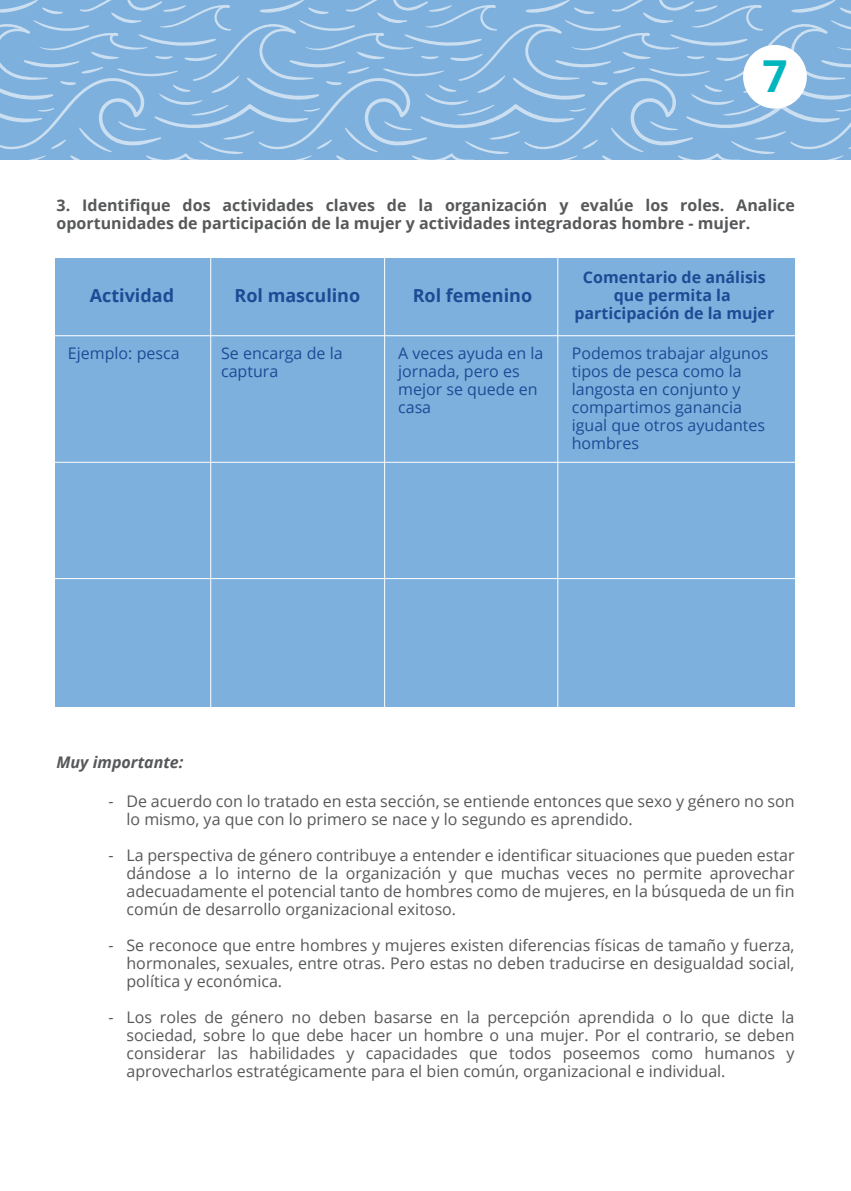
<style>
.page{position:relative;width:851px;height:1191px;background:#fff}
.page>*{position:absolute;margin:0;border:0;box-sizing:border-box;transform-origin:0 0}
.t1{font:700 44px "Open Sans";color:#00b6be}
.t2{font:700 18px "Open Sans";color:#1f4a95}
.t3{font:16px/18px "Open Sans";color:#57585a;text-align:justify}
.t4{font:16px/18px "Open Sans";color:#1f4a95}
.t5{font:700 16px/18px "Open Sans";color:#57585a}
.t6{font:700 16px/18px "Open Sans";color:#1f4a95;text-align:center}
.t7{font:italic 700 16px "Open Sans";color:#57585a}
</style>
<div class="page">
<svg style="left:0;top:0;width:850px;height:159px;background:#86b5df"></svg>
<div style="left:743px;top:45px;width:63px;height:64px;background:#fff;border-radius:50%"></div>
<div style="left:55px;top:259px;width:739px;height:448px;background:#7db0dd"></div>
<hr style="left:210px;top:255px;width:1px;height:454px;background:#fff">
<hr style="left:557px;top:255px;width:1px;height:454px;background:#fff">
<hr style="left:384px;top:255px;width:1px;height:454px;background:#fff">
<hr style="left:43px;top:335px;width:762px;height:1px;background:#fff">
<hr style="left:43px;top:462px;width:762px;height:1px;background:#fff">
<hr style="left:43px;top:578px;width:762px;height:1px;background:#fff">
<h1 class="t1" style="left:762px;top:45px;width:27px">7</h1>
<p class="t5" style="left:57px;top:196px;width:739px">3. Identifique dos actividades claves de la organización y evalúe los roles. Analice oportunidades de participación de la mujer y actividades integradoras hombre - mujer.</p>
<p class="t2" style="left:90px;top:282px;width:86px">Actividad</p>
<p class="t2" style="left:234px;top:282px;width:127px">Rol masculino</p>
<p class="t2" style="left:412px;top:282px;width:121px">Rol femenino</p>
<p class="t6" style="left:574px;top:268px;width:201px">Comentario de análisis que permita la participación de la mujer</p>
<p class="t4" style="left:68px;top:344px;width:113px">Ejemplo: pesca</p>
<p class="t4" style="left:221px;top:344px;width:123px">Se encarga de la captura</p>
<p class="t4" style="left:398px;top:344px;width:147px">A veces ayuda en la jornada, pero es mejor se quede en casa</p>
<p class="t4" style="left:571px;top:344px;width:198px">Podemos trabajar algunos tipos de pesca como la langosta en conjunto y compartimos ganancia igual que otros ayudantes hombres</p>
<p class="t7" style="left:57px;top:751px;width:128px">Muy importante:</p>
<p class="t3" style="left:109px;top:792px;width:7px">-</p>
<p class="t3" style="left:109px;top:846px;width:7px">-</p>
<p class="t3" style="left:109px;top:936px;width:7px">-</p>
<p class="t3" style="left:109px;top:1008px;width:7px">-</p>
<p class="t3" style="left:126px;top:792px;width:669px">De acuerdo con lo tratado en esta sección, se entiende entonces que sexo y género no son lo mismo, ya que con lo primero se nace y lo segundo es aprendido.</p>
<p class="t3" style="left:126px;top:846px;width:669px">La perspectiva de género contribuye a entender e identificar situaciones que pueden estar dándose a lo interno de la organización y que muchas veces no permite aprovechar adecuadamente el potencial tanto de hombres como de mujeres, en la búsqueda de un fin común de desarrollo organizacional exitoso.</p>
<p class="t3" style="left:126px;top:936px;width:669px">Se reconoce que entre hombres y mujeres existen diferencias físicas de tamaño y fuerza, hormonales, sexuales, entre otras. Pero estas no deben traducirse en desigualdad social, política y económica.</p>
<p class="t3" style="left:126px;top:1008px;width:669px">Los roles de género no deben basarse en la percepción aprendida o lo que dicte la sociedad, sobre lo que debe hacer un hombre o una mujer. Por el contrario, se deben considerar las habilidades y capacidades que todos poseemos como humanos y aprovecharlos estratégicamente para el bien común, organizacional e individual.</p>
</div>
